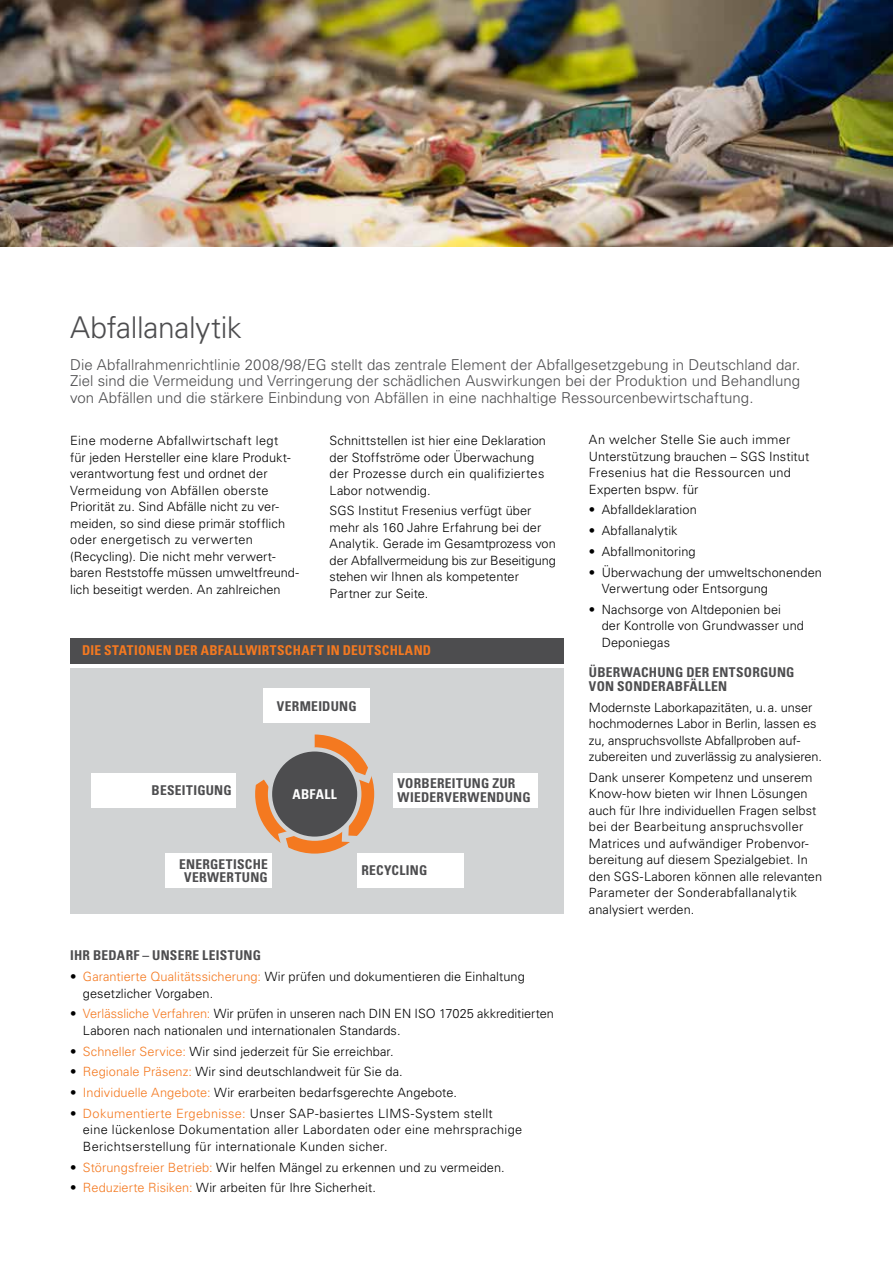
<style>
.page{position:relative;width:893px;height:1263px;background:#fff}
.page>*{position:absolute;margin:0;border:0;box-sizing:border-box;transform-origin:0 0}
.t1{font:300 30px "Univers LT Std";letter-spacing:-.015em;color:#4d4d4f}
.t2{font:300 15px/16.5px "Univers LT Std";color:#4d4d4f;text-align:justify}
.t3{font:700 condensed 13.5px/13.5px "Univers LT Std";letter-spacing:.02em;color:#4d4d4f;text-align:center}
.t4{font:700 condensed 13.5px "Univers LT Std";letter-spacing:.02em;color:#f47920}
.t5{font:700 condensed 13.5px "Univers LT Std";letter-spacing:.035em;color:#fff}
.t6{font:300 12.75px/16.5px "Univers LT Std";letter-spacing:.005em;color:#000}
.t7{font:300 12.75px/16.5px "Univers LT Std";letter-spacing:.025em;color:#000}
.s1{color:#f47920}
</style>
<div class="page">
<img style="left:0;top:0;width:893px;height:247px">
<div style="left:70px;top:668px;width:493px;height:246px;background:#d1d3d4"></div>
<div style="left:70px;top:638px;width:493px;height:25px;background:#4d4d4f"></div>
<div style="left:255px;top:734px;width:119px;height:119px;background:#f47920;border-radius:50%"></div>
<svg style="left:268px;top:747px;width:93px;height:94px"></svg>
<div style="left:91px;top:773px;width:145px;height:34px;background:#fff"></div>
<div style="left:166px;top:853px;width:106px;height:35px;background:#fff"></div>
<div style="left:357px;top:853px;width:106px;height:35px;background:#fff"></div>
<div style="left:393px;top:773px;width:145px;height:34px;background:#fff"></div>
<svg style="left:278px;top:827px;width:26px;height:26px"></svg>
<svg style="left:342px;top:816px;width:25px;height:27px"></svg>
<svg style="left:345px;top:757px;width:28px;height:26px"></svg>
<div style="left:272px;top:751px;width:85px;height:85px;background:#4d4d4f;border-radius:50%"></div>
<div style="left:264px;top:688px;width:106px;height:35px;background:#fff"></div>
<svg style="left:255px;top:734px;width:60px;height:61px"></svg>
<h1 class="t1" style="left:70px;top:310px;width:173px">Abfallanalytik</h1>
<p class="t2" style="left:70px;top:356px;width:732px">Die Abfallrahmenrichtlinie 2008/98/EG stellt das zentrale Element der Abfallgesetzgebung in Deutschland dar.<br>Ziel sind die Vermeidung und Verringerung der schädlichen Auswirkungen bei der Produktion und Behandlung von Abfällen und die stärkere Einbindung von Abfällen in eine nachhaltige Ressourcenbewirtschaftung.</p>
<p class="t6" style="left:70px;top:432px;width:230px">Eine moderne Abfallwirtschaft legt<br>für jeden Hersteller eine klare Produkt&shy;verantwortung fest und ordnet der Vermeidung von Abfällen oberste Priorität zu. Sind Abfälle nicht zu ver&shy;meiden, so sind diese primär stofflich oder energetisch zu verwerten (Recycling). Die nicht mehr verwert&shy;baren Reststoffe müssen umweltfreund&shy;lich beseitigt werden. An zahlreichen</p>
<p class="t6" style="left:330px;top:432px;width:218px">Schnittstellen ist hier eine Deklaration der Stoffströme oder Überwachung der Prozesse durch ein qualifiziertes Labor notwendig.</p>
<p class="t6" style="left:589px;top:431px;width:222px">An welcher Stelle Sie auch immer<br>Unterstützung brauchen – SGS Institut<br>Fresenius hat die Ressourcen und<br>Experten bspw. für</p>
<p class="t6" style="left:589px;top:502px;width:109px">• Abfalldeklaration</p>
<p class="t6" style="left:589px;top:522px;width:90px">• Abfallanalytik</p>
<p class="t6" style="left:589px;top:543px;width:108px">• Abfallmonitoring</p>
<p class="t6" style="left:602px;top:564px;width:222px;text-indent:-13px">• Überwachung der umweltschonenden<br>Verwertung oder Entsorgung</p>
<p class="t6" style="left:602px;top:601px;width:204px;text-indent:-13px">• Nachsorge von Altdeponien bei<br>der Kontrolle von Grundwasser und<br>Deponiegas</p>
<p class="t3" style="left:589px;top:666px;width:207px;text-align:left">ÜBERWACHUNG DER ENTSORGUNG<br>VON SONDERABFÄLLEN</p>
<p class="t6" style="left:589px;top:699px;width:234px">Modernste Laborkapazitäten, u.a. unser hochmodernes Labor in Berlin, lassen es zu, anspruchsvollste Abfallproben auf&shy;zubereiten und zuverlässig zu analysieren.</p>
<p class="t6" style="left:589px;top:769px;width:235px">Dank unserer Kompetenz und unserem Know-how bieten wir Ihnen Lösungen auch für Ihre individuellen Fragen selbst bei der Bearbeitung anspruchsvoller Matrices und aufwändiger Probenvor&shy;bereitung auf diesem Spezialgebiet. In den SGS-Laboren können alle relevanten Parameter der Sonderabfallanalytik analysiert werden.</p>
<p class="t6" style="left:330px;top:503px;width:228px">SGS Institut Fresenius verfügt über mehr als 160 Jahre Erfahrung bei der Analytik. Gerade im Gesamtprozess von der Abfallvermeidung bis zur Beseitigung stehen wir Ihnen als kompetenter Partner zur Seite.</p>
<p class="t4" style="left:82px;top:642px;width:351px">DIE STATIONEN DER ABFALLWIRTSCHAFT IN DEUTSCHLAND</p>
<p class="t3" style="left:277px;top:699px;width:81px">VERMEIDUNG</p>
<p class="t3" style="left:398px;top:777px;width:119px">VORBEREITUNG ZUR</p>
<p class="t3" style="left:152px;top:783px;width:82px">BESEITIGUNG</p>
<p class="t5" style="left:292px;top:786px;width:46px">ABFALL</p>
<p class="t3" style="left:398px;top:790px;width:135px">WIEDERVERWENDUNG</p>
<p class="t3" style="left:179px;top:857px;width:90px">ENERGETISCHE<br>VERWERTUNG</p>
<p class="t3" style="left:361px;top:864px;width:67px">RECYCLING</p>
<p class="t3" style="left:70px;top:949px;width:192px">IHR BEDARF – UNSERE LEISTUNG</p>
<p class="t6" style="left:83px;top:968px;width:443px;text-indent:-13px">• <span class="s1">Garantierte Qualitätssicherung:</span> Wir prüfen und dokumentieren die Einhaltung gesetzlicher Vorgaben.</p>
<p class="t6" style="left:83px;top:1005px;width:472px;text-indent:-13px">• <span class="s1">Verlässliche Verfahren:</span> Wir prüfen in unseren nach DIN EN ISO 17025 akkreditierten<br>Laboren nach nationalen und internationalen Standards.</p>
<p class="t6" style="left:70px;top:1043px;width:325px">• <span class="s1">Schneller Service:</span> Wir sind jederzeit für Sie erreichbar.</p>
<p class="t6" style="left:70px;top:1063px;width:334px">• <span class="s1">Regionale Präsenz:</span> Wir sind deutschlandweit für Sie da.</p>
<p class="t6" style="left:70px;top:1084px;width:388px">• <span class="s1">Individuelle Angebote:</span> Wir erarbeiten bedarfsgerechte Angebote.</p>
<p class="t7" style="left:83px;top:1105px;width:441px;text-indent:-13px">• <span class="s1">Dokumentierte Ergebnisse:</span> Unser SAP-basiertes LIMS-System stellt<br>eine lückenlose Dokumentation aller Labordaten oder eine mehrsprachige<br>Berichtserstellung für internationale Kunden sicher.</p>
<p class="t6" style="left:70px;top:1159px;width:436px">• <span class="s1">Störungsfreier Betrieb:</span> Wir helfen Mängel zu erkennen und zu vermeiden.</p>
<p class="t6" style="left:70px;top:1180px;width:307px">• <span class="s1">Reduzierte Risiken:</span> Wir arbeiten für Ihre Sicherheit.</p>
</div>
